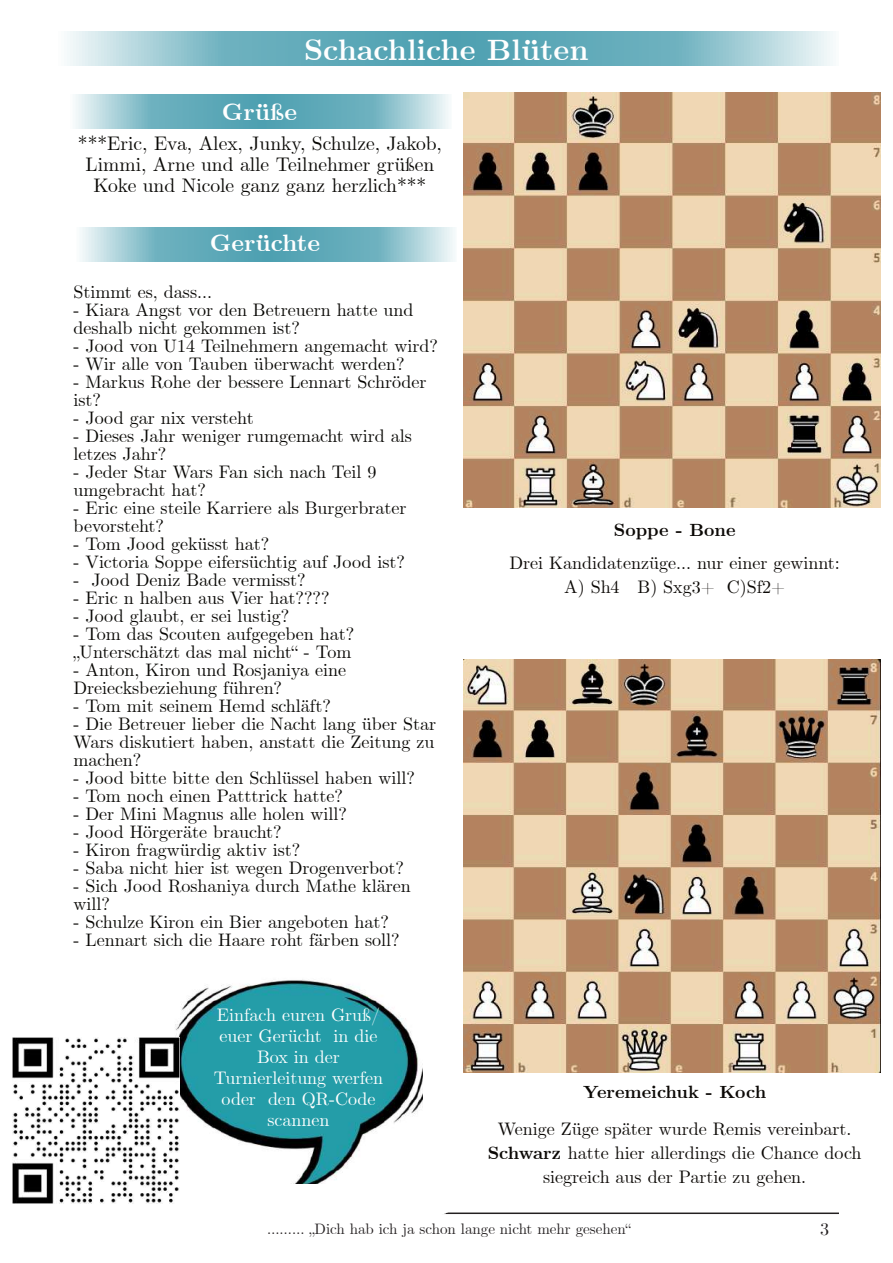
<style>
.page{position:relative;width:893px;height:1263px;background:#fff}
.page>*{position:absolute;margin:0;border:0;box-sizing:border-box;transform-origin:0 0}
.t1{font:700 30px "CMU Serif";color:#fff}
.t2{font:700 24px "CMU Serif";color:#fff}
.t3{font:19.5px/21px "CMU Serif";color:#080704;text-align:center}
.t4{font:18px/18px "CMU Serif";color:#080704}
.t5{font:18px/24px "CMU Serif";color:#0b0805;text-align:center}
.t6{font:18px/21px "CMU Serif";color:#fff;text-align:center}
.t7{font:700 18px "CMU Serif";color:#0b0805}
.t8{font:18px "CMU Serif";color:#231f20}
.t9{font:15px "CMU Serif";color:#231f20}
.s1{font-weight:700}
</style>
<div class="page">
<hr style="left:54px;top:1212px;width:785px;height:2px;background:#231f20">
<img style="left:54px;top:979px;width:399px;height:235px">
<svg style="left:67px;top:32px;width:766px;height:34px;background:#7fbac6"></svg>
<img style="left:13px;top:1037px;width:166px;height:167px">
<svg style="left:75px;top:95px;width:374px;height:34px;background:#7fbac6"></svg>
<svg style="left:80px;top:228px;width:375px;height:34px;background:#7fbac6"></svg>
<img style="left:464px;top:92px;width:416px;height:416px">
<img style="left:464px;top:659px;width:416px;height:413px">
<h1 class="t1" style="left:304px;top:36px;width:286px">Schachliche Blüten</h1>
<h2 class="t2" style="left:222px;top:101px;width:77px">Grüße</h2>
<p class="t3" style="left:78px;top:133px;width:366px">***Eric, Eva, Alex, Junky, Schulze, Jakob,<br>Limmi, Arne und alle Teilnehmer grüßen<br>Koke und Nicole ganz ganz herzlich***</p>
<h2 class="t2" style="left:210px;top:231px;width:112px">Gerüchte</h2>
<p class="t4" style="left:74px;top:283px;width:140px">Stimmt es, dass…</p>
<p class="t4" style="left:74px;top:301px;width:341px">- Kiara Angst vor den Betreuern hatte und deshalb nicht gekommen ist?</p>
<p class="t4" style="left:74px;top:337px;width:366px">- Jood von U14 Teilnehmern angemacht wird?</p>
<p class="t4" style="left:74px;top:355px;width:333px">- Wir alle von Tauben überwacht werden?</p>
<p class="t4" style="left:74px;top:373px;width:355px">- Markus Rohe der bessere Lennart Schröder ist?</p>
<p class="t4" style="left:74px;top:409px;width:182px">- Jood gar nix versteht</p>
<p class="t4" style="left:74px;top:427px;width:340px">- Dieses Jahr weniger rumgemacht wird als letzes Jahr?</p>
<p class="t4" style="left:74px;top:463px;width:304px">- Jeder Star Wars Fan sich nach Teil 9 umgebracht hat?</p>
<p class="t4" style="left:74px;top:499px;width:334px">- Eric eine steile Karriere als Burgerbrater bevorsteht?</p>
<p class="t4" style="left:74px;top:535px;width:197px">- Tom Jood geküsst hat?</p>
<p class="t4" style="left:74px;top:553px;width:333px">- Victoria Soppe eifersüchtig auf Jood ist?</p>
<p class="t4" style="left:74px;top:571px;width:234px">- Jood Deniz Bade vermisst?</p>
<p class="t4" style="left:74px;top:589px;width:258px">- Eric n halben aus Vier hat????</p>
<p class="t4" style="left:74px;top:607px;width:217px">- Jood glaubt, er sei lustig?</p>
<p class="t4" style="left:74px;top:625px;width:282px">- Tom das Scouten aufgegeben hat? „Unterschätzt das mal nicht“ - Tom</p>
<p class="t4" style="left:74px;top:661px;width:274px">- Anton, Kiron und Rosjaniya eine<br>Dreiecksbeziehung führen?</p>
<p class="t4" style="left:74px;top:697px;width:259px">- Tom mit seinem Hemd schläft?</p>
<p class="t4" style="left:74px;top:715px;width:364px;text-align:justify">- Die Betreuer lieber die Nacht lang über Star Wars diskutiert haben, anstatt die Zeitung zu machen?</p>
<p class="t4" style="left:74px;top:769px;width:343px">- Jood bitte bitte den Schlüssel haben will?</p>
<p class="t4" style="left:74px;top:787px;width:271px">- Tom noch einen Patttrick hatte?</p>
<p class="t4" style="left:74px;top:805px;width:275px">- Der Mini Magnus alle holen will?</p>
<p class="t4" style="left:74px;top:823px;width:210px">- Jood Hörgeräte braucht?</p>
<p class="t4" style="left:74px;top:841px;width:228px">- Kiron fragwürdig aktiv ist?</p>
<p class="t4" style="left:74px;top:859px;width:332px">- Saba nicht hier ist wegen Drogenverbot?</p>
<p class="t4" style="left:74px;top:877px;width:339px">- Sich Jood Roshaniya durch Mathe klären will?</p>
<p class="t4" style="left:74px;top:913px;width:317px">- Schulze Kiron ein Bier angeboten hat?</p>
<p class="t4" style="left:74px;top:931px;width:328px">- Lennart sich die Haare roht färben soll?</p>
<p class="t6" style="left:214px;top:1005px;width:171px">Einfach euren Gruß/ euer Gerücht in die<br>Box in der<br>Turnierleitung werfen oder den QR-Code scannen</p>
<p class="t7" style="left:614px;top:521px;width:123px">Soppe - Bone</p>
<p class="t5" style="left:509px;top:551px;width:332px">Drei Kandidatenzüge… nur einer gewinnt:<br>A) Sh4 B) Sxg3+ C)Sf2+</p>
<p class="t7" style="left:583px;top:1084px;width:185px">Yeremeichuk - Koch</p>
<p class="t5" style="left:488px;top:1118px;width:375px">Wenige Züge später wurde Remis vereinbart.<br><span class="s1">Schwarz</span> hatte hier allerdings die Chance doch siegreich aus der Partie zu gehen.</p>
<p class="t9" style="left:267px;top:1222px;width:365px">……… „Dich hab ich ja schon lange nicht mehr gesehen“</p>
<p class="t8" style="left:820px;top:1221px;width:10px">3</p>
</div>
